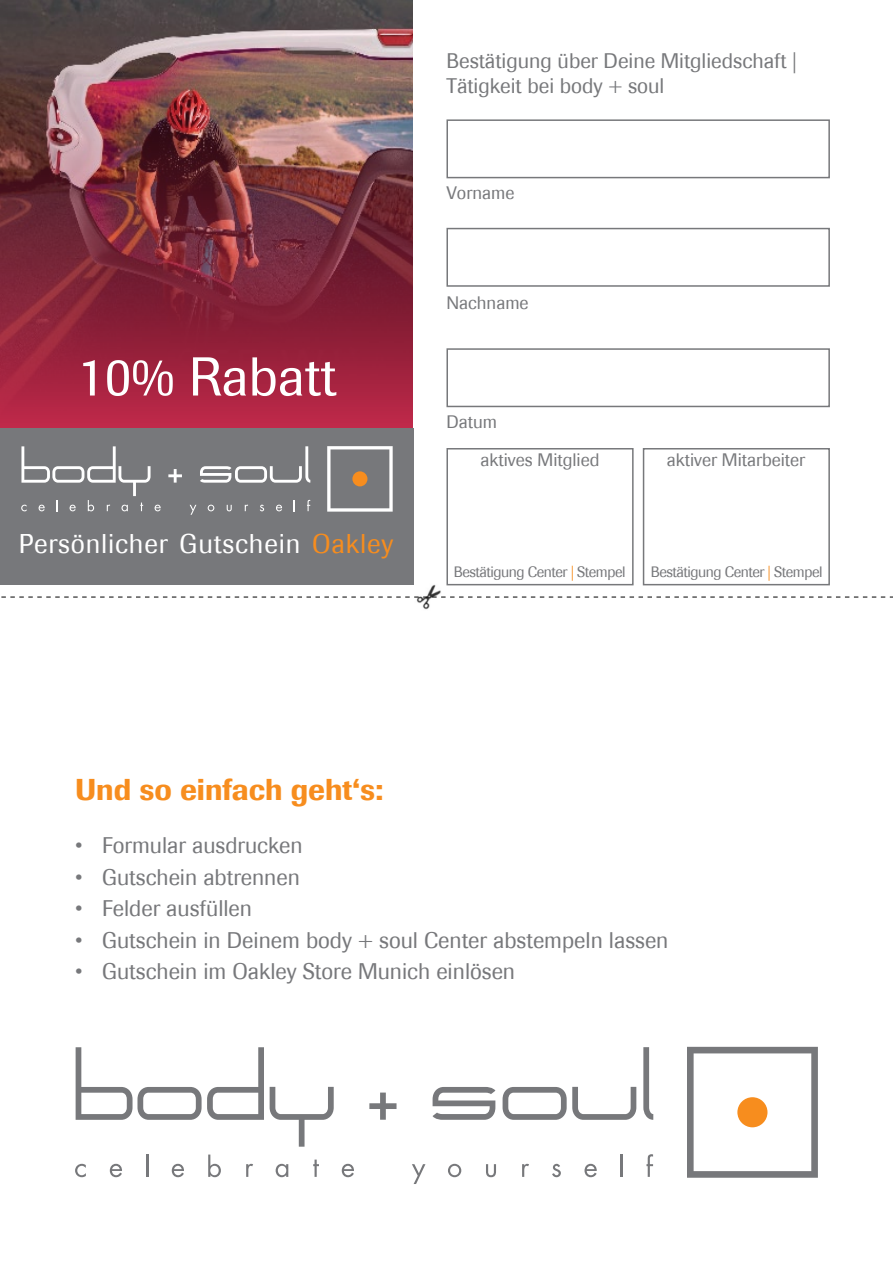
<style>
.page{position:relative;width:893px;height:1263px;background:#fff}
.page>*{position:absolute;margin:0;border:0;box-sizing:border-box;transform-origin:0 0}
.t1{font:54px "Imago";color:#fff}
.t2{font:500 30px "Imago";color:#f78d1e}
.t3{font:27px "Imago";letter-spacing:.03em;color:#fff}
.t4{font:22.5px "Imago";color:#77787b}
.t5{font:21px/25.2px "Imago";color:#77787b}
.t6{font:18px "Imago";color:#77787b}
.t7{font:15px "Imago";letter-spacing:-.03em;color:#77787b}
.s1{color:#f78d1e}
</style>
<div class="page">
<svg style="left:687px;top:1047px;width:131px;height:131px"></svg>
<div style="left:737px;top:1097px;width:30px;height:30px;background:#f78d1e;border-radius:50%"></div>
<svg style="left:75px;top:1164px;width:11px;height:13px"></svg>
<svg style="left:110px;top:1164px;width:12px;height:13px"></svg>
<hr style="left:146px;top:1154px;width:2px;height:23px;background:#77787b">
<svg style="left:172px;top:1164px;width:12px;height:13px"></svg>
<svg style="left:208px;top:1154px;width:13px;height:23px"></svg>
<svg style="left:246px;top:1164px;width:7px;height:13px"></svg>
<svg style="left:276px;top:1164px;width:12px;height:13px"></svg>
<svg style="left:313px;top:1159px;width:6px;height:18px"></svg>
<svg style="left:342px;top:1164px;width:12px;height:13px"></svg>
<svg style="left:412px;top:1164px;width:13px;height:20px"></svg>
<svg style="left:448px;top:1164px;width:13px;height:13px"></svg>
<svg style="left:486px;top:1164px;width:10px;height:13px"></svg>
<svg style="left:522px;top:1164px;width:7px;height:13px"></svg>
<svg style="left:552px;top:1164px;width:9px;height:13px"></svg>
<svg style="left:584px;top:1164px;width:13px;height:13px"></svg>
<hr style="left:620px;top:1154px;width:2px;height:23px;background:#77787b">
<svg style="left:646px;top:1154px;width:7px;height:23px"></svg>
<svg style="left:432px;top:1087px;width:63px;height:33px"></svg>
<svg style="left:643px;top:1047px;width:10px;height:73px"></svg>
<svg style="left:503px;top:1087px;width:133px;height:33px"></svg>
<svg style="left:76px;top:1047px;width:188px;height:73px"></svg>
<svg style="left:369px;top:1092px;width:27px;height:28px"></svg>
<svg style="left:270px;top:1087px;width:64px;height:60px"></svg>
<img style="left:0;top:0;width:413px;height:428px">
<div style="left:0;top:428px;width:414px;height:157px;background:#77787b"></div>
<svg style="left:327px;top:446px;width:66px;height:66px"></svg>
<div style="left:352px;top:471px;width:15px;height:15px;background:#f78d1e;border-radius:50%"></div>
<svg style="left:190px;top:505px;width:6px;height:10px"></svg>
<svg style="left:208px;top:505px;width:6px;height:6px"></svg>
<svg style="left:227px;top:505px;width:5px;height:6px"></svg>
<svg style="left:260px;top:505px;width:4px;height:6px"></svg>
<svg style="left:276px;top:505px;width:6px;height:6px"></svg>
<svg style="left:307px;top:500px;width:3px;height:11px"></svg>
<svg style="left:200px;top:446px;width:110px;height:37px"></svg>
<svg style="left:168px;top:469px;width:14px;height:14px"></svg>
<svg style="left:21px;top:446px;width:140px;height:65px"></svg>
<img style="left:415px;top:584px;width:29px;height:26px">
<svg style="left:1px;top:597px;width:892px;height:1px"></svg>
<div style="left:446px;top:119px;width:384px;height:59px;border:2px solid #77787b"></div>
<div style="left:446px;top:228px;width:384px;height:59px;border:2px solid #77787b"></div>
<div style="left:446px;top:348px;width:384px;height:59px;border:2px solid #77787b"></div>
<div style="left:446px;top:448px;width:188px;height:137px;border:2px solid #77787b"></div>
<div style="left:643px;top:448px;width:187px;height:137px;border:2px solid #77787b"></div>
<p class="t5" style="left:446px;top:48px;width:352px">Bestätigung über Deine Mitgliedschaft |<br>Tätigkeit bei body + soul</p>
<p class="t6" style="left:446px;top:182px;width:69px">Vorname</p>
<h1 class="t1" style="left:78px;top:345px;width:260px">10% Rabatt</h1>
<p class="t3" style="left:19px;top:528px;width:376px">Persönlicher Gutschein <span class="s1">Oakley</span></p>
<p class="t6" style="left:446px;top:293px;width:84px">Nachname</p>
<p class="t6" style="left:446px;top:412px;width:52px">Datum</p>
<p class="t6" style="left:481px;top:449px;width:120px">aktives Mitglied</p>
<p class="t6" style="left:667px;top:449px;width:140px">aktiver Mitarbeiter</p>
<p class="t7" style="left:454px;top:563px;width:173px">Bestätigung Center <span class="s1">|</span> Stempel</p>
<p class="t7" style="left:651px;top:563px;width:173px">Bestätigung Center <span class="s1">|</span> Stempel</p>
<h2 class="t2" style="left:75px;top:771px;width:310px">Und so einfach geht‘s:</h2>
<p class="t4" style="left:75px;top:832px;width:229px">• Formular ausdrucken</p>
<p class="t4" style="left:75px;top:864px;width:226px">• Gutschein abtrennen</p>
<p class="t4" style="left:75px;top:895px;width:179px">• Felder ausfüllen</p>
<p class="t4" style="left:75px;top:927px;width:595px">• Gutschein in Deinem body + soul Center abstempeln lassen</p>
<p class="t4" style="left:75px;top:958px;width:442px">• Gutschein im Oakley Store Munich einlösen</p>
</div>
